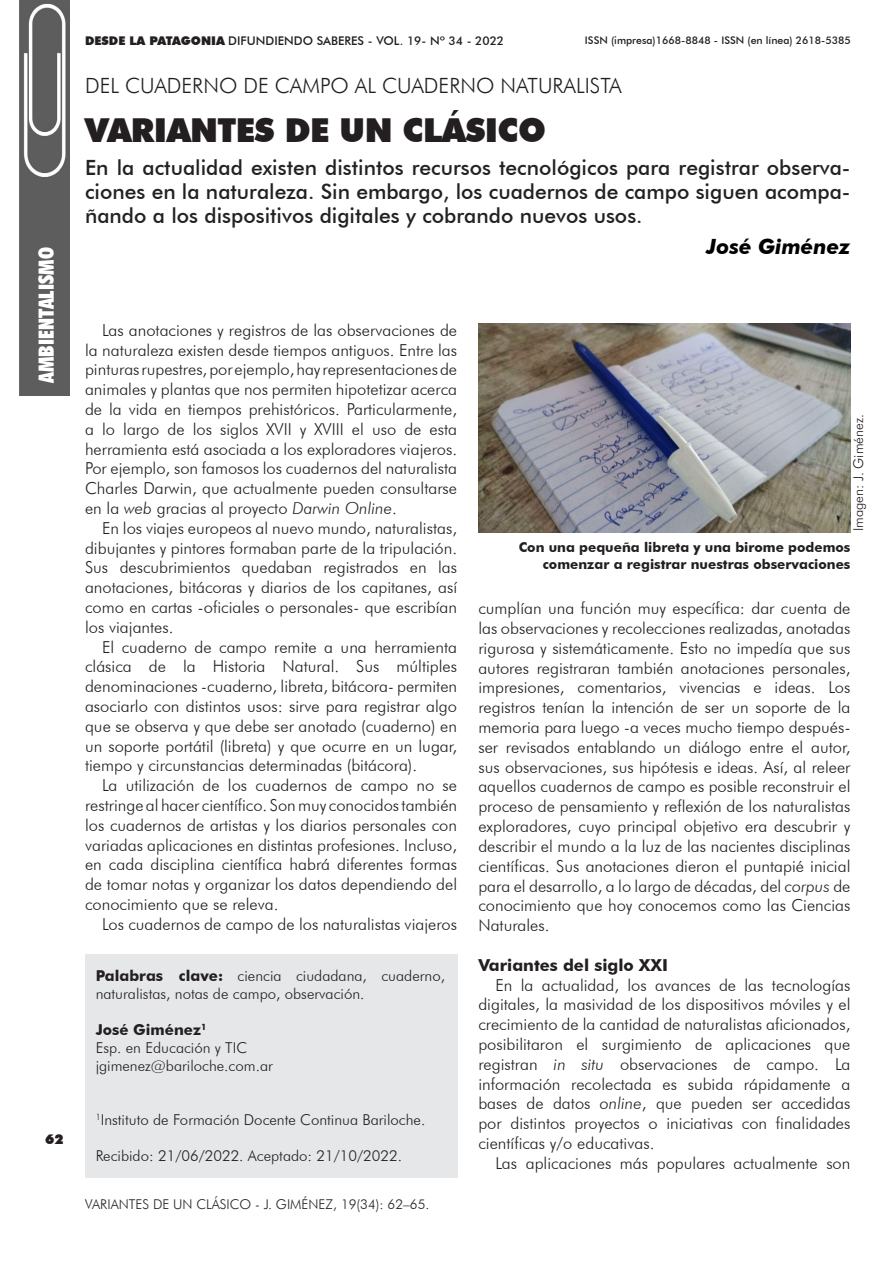
<style>
.page{position:relative;width:893px;height:1263px;background:#fff}
.page>*{position:absolute;margin:0;border:0;box-sizing:border-box;transform-origin:0 0}
.Texto{font:900 33px "Futura BT";letter-spacing:-.02em;color:#231f20}
.t1{font:500 21px/24px "Futura BT";color:#222;text-align:justify}
.t2{font:300 21px "Futura BT";color:#231f20}
.t3{font:900 condensed 21px "Futura BT";color:#fff}
.t4{font:italic 700 21px "Futura BT";color:#000}
.Predeterminado{font:300 16.5px/19.8px "Futura BT";color:#231f20;text-align:justify}
.Predeterminado-2{font:700 16.5px "Futura BT";color:#231f20}
.t5{font:300 15px/18px "Futura BT";color:#231f20}
.t6{font:700 15px "Futura BT";color:#231f20}
.t7{font:700 13.5px "Futura BT";color:#231f20}
.t8{font:300 13.5px "Futura BT";color:#222}
.t9{font:300 13.5px "Futura BT";color:#231f20}
.t10{font:900 13.5px "Futura BT";color:#231f20}
.t11{font:500 12px "Futura BT";color:#231f20}
.t12{font:500 10.5px "Futura BT";color:#231f20}
.s1{font-weight:900}
.s2{font-style:italic}
.s3{font-weight:700}
</style>
<div class="page">
<img style="left:20px;top:0;width:49px;height:396px">
<div style="left:85px;top:955px;width:372px;height:223px;background:#e6e7e9"></div>
<img style="left:478px;top:323px;width:372px;height:209px">
<p class="t3" style="left:33px;top:383px;width:137px;rotate:-90deg">AMBIENTALISMO</p>
<p class="t10" style="left:45px;top:1131px;width:20px">62</p>
<p class="t11" style="left:85px;top:33px;width:421px"><span class="s1">DESDE LA PATAGONIA</span> DIFUNDIENDO SABERES - VOL. 19- Nº 34 - 2022</p>
<p class="t12" style="left:585px;top:34px;width:267px">ISSN (impresa)1668-8848 - ISSN (en línea) 2618-5385</p>
<p class="t2" style="left:85px;top:73px;width:538px">DEL CUADERNO DE CAMPO AL CUADERNO NATURALISTA</p>
<p class="Texto" style="left:85px;top:110px;width:462px">VARIANTES DE UN CLÁSICO</p>
<p class="t1" style="left:85px;top:156px;width:767px">En la actualidad existen distintos recursos tecnológicos para registrar observa&shy;ciones en la naturaleza. Sin embargo, los cuadernos de campo siguen acompa&shy;ñando a los dispositivos digitales y cobrando nuevos usos.</p>
<p class="t4" style="left:707px;top:234px;width:145px">José Giménez</p>
<p class="Predeterminado" style="left:85px;top:320px;width:374px;text-indent:17px">Las anotaciones y registros de las observaciones de la naturaleza existen desde tiempos antiguos. Entre las pinturas rupestres, por ejemplo, hay representaciones de animales y plantas que nos permiten hipotetizar acerca de la vida en tiempos prehistóricos. Particularmente, a lo largo de los siglos XVII y XVIII el uso de esta herramienta está asociada a los exploradores viajeros.<br>Por ejemplo, son famosos los cuadernos del naturalista Charles Darwin, que actualmente pueden consultarse en la <span class="s2">web</span> gracias al proyecto <span class="s2">Darwin Online</span>.</p>
<p class="Predeterminado" style="left:85px;top:518px;width:374px;text-indent:17px">En los viajes europeos al nuevo mundo, naturalistas, dibujantes y pintores formaban parte de la tripulación.<br>Sus descubrimientos quedaban registrados en las anotaciones, bitácoras y diarios de los capitanes, así como en cartas -oficiales o personales- que escribían los viajantes.</p>
<p class="Predeterminado" style="left:85px;top:637px;width:374px;text-indent:17px">El cuaderno de campo remite a una herramienta clásica de la Historia Natural. Sus múltiples denominaciones -cuaderno, libreta, bitácora- permiten asociarlo con distintos usos: sirve para registrar algo que se observa y que debe ser anotado (cuaderno) en un soporte portátil (libreta) y que ocurre en un lugar, tiempo y circunstancias determinadas (bitácora).</p>
<p class="Predeterminado" style="left:85px;top:775px;width:374px;text-indent:17px">La utilización de los cuadernos de campo no se restringe al hacer científico. Son muy conocidos también los cuadernos de artistas y los diarios personales con variadas aplicaciones en distintas profesiones. Incluso, en cada disciplina científica habrá diferentes formas de tomar notas y organizar los datos dependiendo del conocimiento que se releva.</p>
<p class="Predeterminado" style="left:102px;top:914px;width:357px">Los cuadernos de campo de los naturalistas viajeros</p>
<p class="t5" style="left:96px;top:967px;width:351px"><span class="s3">Palabras clave:</span> ciencia ciudadana, cuaderno, naturalistas, notas de campo, observación.</p>
<p class="t6" style="left:96px;top:1021px;width:112px">José Giménez<sup>1</sup></p>
<p class="t5" style="left:96px;top:1039px;width:153px">Esp. en Educación y TIC</p>
<p class="t5" style="left:96px;top:1057px;width:179px">jgimenez@bariloche.com.ar</p>
<p class="t5" style="left:96px;top:1111px;width:331px"><sup>1</sup>Instituto de Formación Docente Continua Bariloche.</p>
<p class="t5" style="left:96px;top:1147px;width:308px">Recibido: 21/06/2022. Aceptado: 21/10/2022.</p>
<p class="t8" style="left:85px;top:1196px;width:346px">VARIANTES DE UN CLÁSICO - J. GIMÉNEZ, 19(34): 62–65.</p>
<p class="t9" style="left:850px;top:531px;width:118px;rotate:-90deg">Imagen: J. Giménez.</p>
<p class="t7" style="left:519px;top:539px;width:333px">Con una pequeña libreta y una birome podemos</p>
<p class="t7" style="left:543px;top:556px;width:309px">comenzar a registrar nuestras observaciones</p>
<p class="Predeterminado" style="left:478px;top:598px;width:374px">cumplían una función muy específica: dar cuenta de las observaciones y recolecciones realizadas, anotadas rigurosa y sistemáticamente. Esto no impedía que sus autores registraran también anotaciones personales, impresiones, comentarios, vivencias e ideas. Los registros tenían la intención de ser un soporte de la memoria para luego -a veces mucho tiempo después&shy;ser revisados entablando un diálogo entre el autor, sus observaciones, sus hipótesis e ideas. Así, al releer aquellos cuadernos de campo es posible reconstruir el proceso de pensamiento y reflexión de los naturalistas exploradores, cuyo principal objetivo era descubrir y describir el mundo a la luz de las nacientes disciplinas científicas. Sus anotaciones dieron el puntapié inicial para el desarrollo, a lo largo de décadas, del <span class="s2">corpus</span> de conocimiento que hoy conocemos como las Ciencias Naturales.</p>
<p class="Predeterminado-2" style="left:478px;top:955px;width:191px">Variantes del siglo XXI</p>
<p class="Predeterminado" style="left:478px;top:974px;width:374px;text-indent:17px">En la actualidad, los avances de las tecnologías digitales, la masividad de los dispositivos móviles y el crecimiento de la cantidad de naturalistas aficionados, posibilitaron el surgimiento de aplicaciones que registran <span class="s2">in situ</span> observaciones de campo. La información recolectada es subida rápidamente a bases de datos <span class="s2">online</span>, que pueden ser accedidas por distintos proyectos o iniciativas con finalidades científicas y/o educativas.</p>
<p class="Predeterminado" style="left:495px;top:1153px;width:357px">Las aplicaciones más populares actualmente son</p>
</div>
